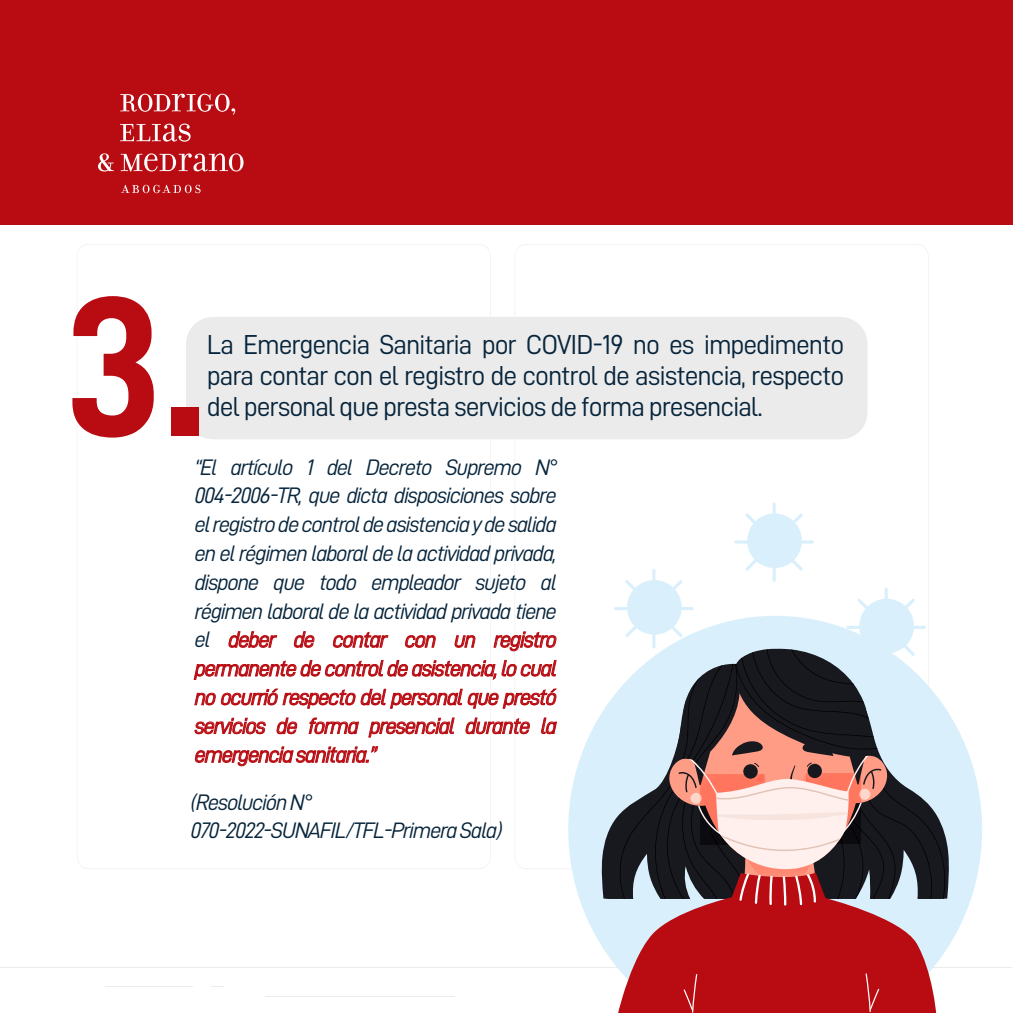
<style>
.page{position:relative;width:1013px;height:1013px;background:#fff}
.page>*{position:absolute;margin:0;border:0;box-sizing:border-box;transform-origin:0 0}
.t1{font:198.62px "D DIN Bold";color:#b80c12}
.t2{font:27.5px/31.2px "D DIN";letter-spacing:-.04em;color:#07253c}
.t3{font:22.5px/28.8px "D DIN Italic";letter-spacing:-.06em;color:#07253c;text-align:justify}
.s1{color:#b80c12}
</style>
<div class="page">
<div style="left:0;top:0;width:1012px;height:224px;background:#b80c12"></div>
<hr style="left:0;top:967px;width:1011px;height:1px;background:#ebebeb">
<hr style="left:106px;top:986px;width:87px;height:1px;background:#ebebeb">
<svg style="left:211px;top:986px;width:13px;height:1px"></svg>
<hr style="left:265px;top:995px;width:190px;height:1px;background:#ebebeb">
<svg style="left:228px;top:631px;width:49px;height:17px"></svg>
<svg style="left:294px;top:631px;width:20px;height:17px"></svg>
<svg style="left:333px;top:631px;width:55px;height:17px"></svg>
<svg style="left:405px;top:635px;width:31px;height:13px"></svg>
<svg style="left:454px;top:635px;width:21px;height:13px"></svg>
<svg style="left:493px;top:631px;width:63px;height:20px"></svg>
<svg style="left:193px;top:660px;width:364px;height:20px"></svg>
<svg style="left:194px;top:688px;width:363px;height:20px"></svg>
<svg style="left:194px;top:717px;width:72px;height:17px"></svg>
<svg style="left:276px;top:717px;width:21px;height:17px"></svg>
<svg style="left:308px;top:717px;width:51px;height:17px"></svg>
<svg style="left:368px;top:717px;width:87px;height:20px"></svg>
<svg style="left:465px;top:717px;width:65px;height:20px"></svg>
<svg style="left:541px;top:717px;width:16px;height:18px"></svg>
<svg style="left:195px;top:746px;width:183px;height:20px"></svg>
<div style="left:186px;top:317px;width:681px;height:122px;background:#ebebeb;border-radius:27px"></div>
<svg style="left:120px;top:94px;width:115px;height:21px"></svg>
<svg style="left:120px;top:123px;width:70px;height:19px"></svg>
<svg style="left:98px;top:153px;width:16px;height:18px"></svg>
<svg style="left:121px;top:153px;width:122px;height:18px"></svg>
<svg style="left:121px;top:185px;width:79px;height:8px"></svg>
<svg style="left:568px;top:714px;width:414px;height:231px;fill:#d9f0fc"></svg>
<svg style="left:601px;top:502px;width:348px;height:510px"></svg>
<h1 class="t1" style="left:63px;top:257px;width:144px">3.</h1>
<p class="t2" style="left:207px;top:328px;width:639px">La Emergencia Sanitaria por COVID-19 no es impedimento para contar con el registro de control de asistencia, respecto</p>
<p class="t2" style="left:207px;top:390px;width:557px">del personal que presta servicios de forma presencial.</p>
<p class="t3" style="left:194px;top:452px;width:364px">“El artículo 1 del Decreto Supremo N° 004-2006-TR, que dicta disposiciones sobre el registro de control de asistencia y de salida en el régimen laboral de la actividad privada, dispone que todo empleador sujeto al régimen laboral de la actividad privada tiene el <span class="s1">deber de contar con un registro permanente de control de asistencia, lo cual no ocurrió respecto del personal que prestó servicios de forma presencial durante la emergencia sanitaria.”</span></p>
<p class="t3" style="left:190px;top:787px;width:313px">(Resolución N°<br>070-2022-SUNAFIL/TFL-Primera Sala)</p>
</div>
